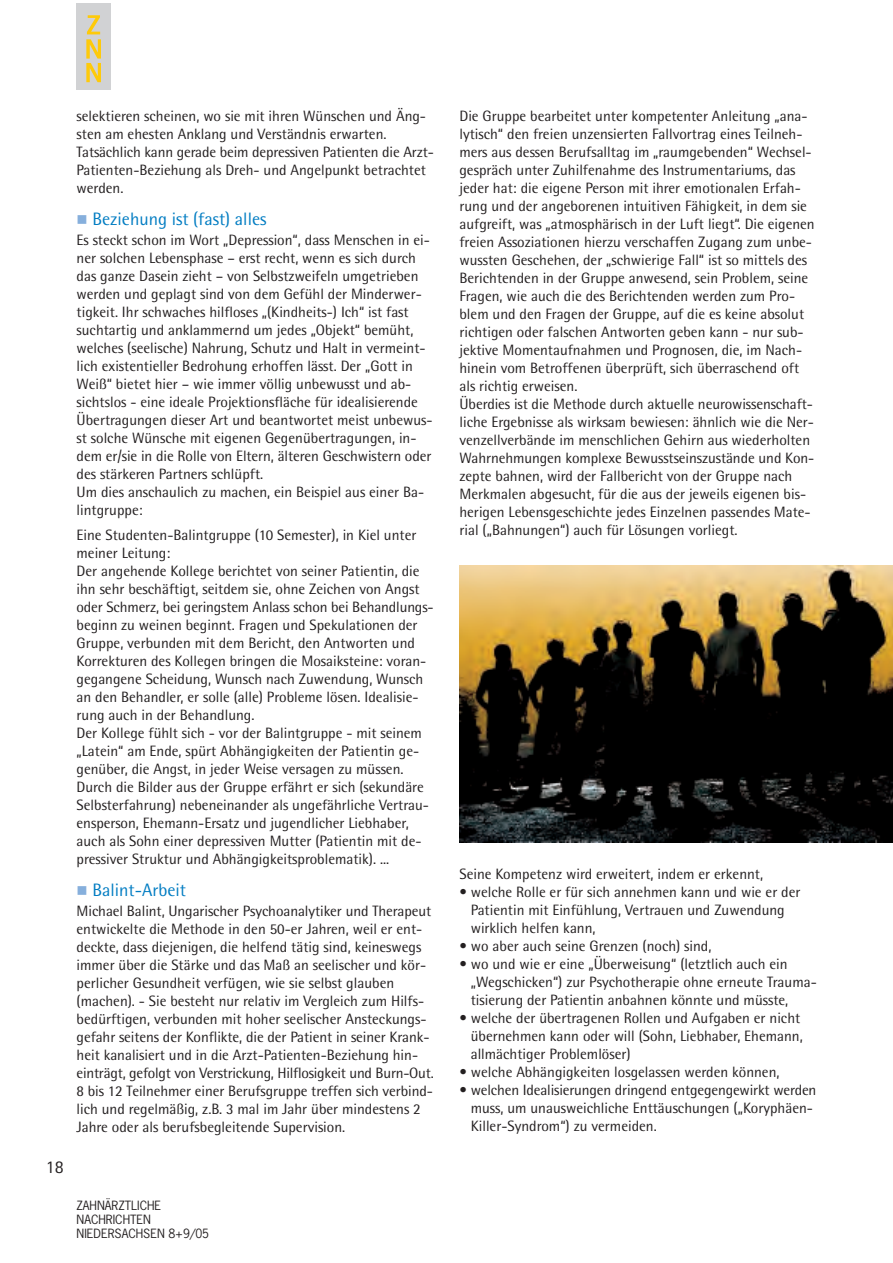
<style>
.page{position:relative;width:893px;height:1263px;background:#fff}
.page>*{position:absolute;margin:0;border:0;box-sizing:border-box;transform-origin:0 0}
.t1{font:18px "Rotis Semi Sans";color:#007cc2}
.t2{font:18px "AT Rotis Sans Serif";color:#231f20}
.t3{font:15px/18px "Rotis Semi Sans";color:#231f20}
.t4{font:12px/14.4px "News Gothic";color:#231f20}
</style>
<div class="page">
<div style="left:77px;top:3px;width:34px;height:87px;background:#d1d2d4"></div>
<svg style="left:86px;top:15px;width:15px;height:67px"></svg>
<img style="left:459px;top:566px;width:433px;height:276px">
<p class="t2" style="left:46px;top:1160px;width:19px">18</p>
<p class="t3" style="left:77px;top:109px;width:359px">selektieren scheinen, wo sie mit ihren Wünschen und Äng&shy;sten am ehesten Anklang und Verständnis erwarten.<br>Tatsächlich kann gerade beim depressiven Patienten die Arzt-Patienten-Beziehung als Dreh- und Angelpunkt betrachtet werden.</p>
<p class="t1" style="left:92px;top:213px;width:175px">Beziehung ist (fast) alles</p>
<p class="t3" style="left:77px;top:232px;width:357px">Es steckt schon im Wort „Depression“, dass Menschen in ei&shy;ner solchen Lebensphase – erst recht, wenn es sich durch das ganze Dasein zieht – von Selbstzweifeln umgetrieben werden und geplagt sind von dem Gefühl der Minderwer&shy;tigkeit. Ihr schwaches hilfloses „(Kindheits-) Ich“ ist fast suchtartig und anklammernd um jedes „Objekt“ bemüht, welches (seelische) Nahrung, Schutz und Halt in vermeint&shy;lich existentieller Bedrohung erhoffen lässt. Der „Gott in Weiß“ bietet hier – wie immer völlig unbewusst und ab&shy;sichtslos - eine ideale Projektionsfläche für idealisierende Übertragungen dieser Art und beantwortet meist unbewus&shy;st solche Wünsche mit eigenen Gegenübertragungen, in&shy;dem er/sie in die Rolle von Eltern, älteren Geschwistern oder des stärkeren Partners schlüpft.<br>Um dies anschaulich zu machen, ein Beispiel aus einer Ba&shy;lintgruppe:</p>
<p class="t3" style="left:77px;top:528px;width:358px">Eine Studenten-Balintgruppe (10 Semester), in Kiel unter meiner Leitung:<br>Der angehende Kollege berichtet von seiner Patientin, die ihn sehr beschäftigt, seitdem sie, ohne Zeichen von Angst oder Schmerz, bei geringstem Anlass schon bei Behandlungs&shy;beginn zu weinen beginnt. Fragen und Spekulationen der Gruppe, verbunden mit dem Bericht, den Antworten und Korrekturen des Kollegen bringen die Mosaiksteine: voran&shy;gegangene Scheidung, Wunsch nach Zuwendung, Wunsch an den Behandler, er solle (alle) Probleme lösen. Idealisie&shy;rung auch in der Behandlung.<br>Der Kollege fühlt sich - vor der Balintgruppe - mit seinem „Latein“ am Ende, spürt Abhängigkeiten der Patientin ge&shy;genüber, die Angst, in jeder Weise versagen zu müssen.<br>Durch die Bilder aus der Gruppe erfährt er sich (sekundäre Selbsterfahrung) nebeneinander als ungefährliche Vertrau&shy;ensperson, Ehemann-Ersatz und jugendlicher Liebhaber, auch als Sohn einer depressiven Mutter (Patientin mit de&shy;pressiver Struktur und Abhängigkeitsproblematik). ...</p>
<p class="t1" style="left:92px;top:884px;width:95px">Balint-Arbeit</p>
<p class="t3" style="left:77px;top:903px;width:358px">Michael Balint, Ungarischer Psychoanalytiker und Therapeut entwickelte die Methode in den 50-er Jahren, weil er ent&shy;deckte, dass diejenigen, die helfend tätig sind, keineswegs immer über die Stärke und das Maß an seelischer und kör&shy;perlicher Gesundheit verfügen, wie sie selbst glauben (machen). - Sie besteht nur relativ im Vergleich zum Hilfs&shy;bedürftigen, verbunden mit hoher seelischer Ansteckungs&shy;gefahr seitens der Konflikte, die der Patient in seiner Krank&shy;heit kanalisiert und in die Arzt-Patienten-Beziehung hin&shy;einträgt, gefolgt von Verstrickung, Hilflosigkeit und Burn-Out.<br>8 bis 12 Teilnehmer einer Berufsgruppe treffen sich verbind&shy;lich und regelmäßig, z.B. 3 mal im Jahr über mindestens 2<br>Jahre oder als berufsbegleitende Supervision.</p>
<p class="t4" style="left:77px;top:1199px;width:134px">ZAHNÄRZTLICHE<br>NACHRICHTEN<br>NIEDERSACHSEN 8+9/05</p>
<p class="t3" style="left:459px;top:109px;width:357px">Die Gruppe bearbeitet unter kompetenter Anleitung „ana&shy;lytisch“ den freien unzensierten Fallvortrag eines Teilneh&shy;mers aus dessen Berufsalltag im „raumgebenden“ Wechsel&shy;gespräch unter Zuhilfenahme des Instrumentariums, das jeder hat: die eigene Person mit ihrer emotionalen Erfah&shy;rung und der angeborenen intuitiven Fähigkeit, in dem sie aufgreift, was „atmosphärisch in der Luft liegt“. Die eigenen freien Assoziationen hierzu verschaffen Zugang zum unbe&shy;wussten Geschehen, der „schwierige Fall“ ist so mittels des Berichtenden in der Gruppe anwesend, sein Problem, seine Fragen, wie auch die des Berichtenden werden zum Pro&shy;blem und den Fragen der Gruppe, auf die es keine absolut richtigen oder falschen Antworten geben kann - nur sub&shy;jektive Momentaufnahmen und Prognosen, die, im Nach&shy;hinein vom Betroffenen überprüft, sich überraschend oft als richtig erweisen.<br>Überdies ist die Methode durch aktuelle neurowissenschaft&shy;liche Ergebnisse als wirksam bewiesen: ähnlich wie die Ner&shy;venzellverbände im menschlichen Gehirn aus wiederholten Wahrnehmungen komplexe Bewusstseinszustände und Kon&shy;zepte bahnen, wird der Fallbericht von der Gruppe nach Merkmalen abgesucht, für die aus der jeweils eigenen bis&shy;herigen Lebensgeschichte jedes Einzelnen passendes Mate&shy;rial („Bahnungen“) auch für Lösungen vorliegt.</p>
<p class="t3" style="left:459px;top:866px;width:305px">Seine Kompetenz wird erweitert, indem er erkennt,</p>
<p class="t3" style="left:470px;top:884px;width:331px;text-indent:-11px">• welche Rolle er für sich annehmen kann und wie er der<br>Patientin mit Einfühlung, Vertrauen und Zuwendung wirklich helfen kann,</p>
<p class="t3" style="left:459px;top:938px;width:253px">• wo aber auch seine Grenzen (noch) sind,</p>
<p class="t3" style="left:470px;top:956px;width:347px;text-indent:-11px">• wo und wie er eine „Überweisung“ (letztlich auch ein „Wegschicken“) zur Psychotherapie ohne erneute Trauma&shy;tisierung der Patientin anbahnen könnte und müsste,</p>
<p class="t3" style="left:470px;top:1010px;width:333px;text-indent:-11px">• welche der übertragenen Rollen und Aufgaben er nicht übernehmen kann oder will (Sohn, Liebhaber, Ehemann, allmächtiger Problemlöser)</p>
<p class="t3" style="left:459px;top:1064px;width:321px">• welche Abhängigkeiten losgelassen werden können,</p>
<p class="t3" style="left:470px;top:1082px;width:347px;text-indent:-11px">• welchen Idealisierungen dringend entgegengewirkt werden muss, um unausweichliche Enttäuschungen („Koryphäen-<br>Killer-Syndrom“) zu vermeiden.</p>
</div>
